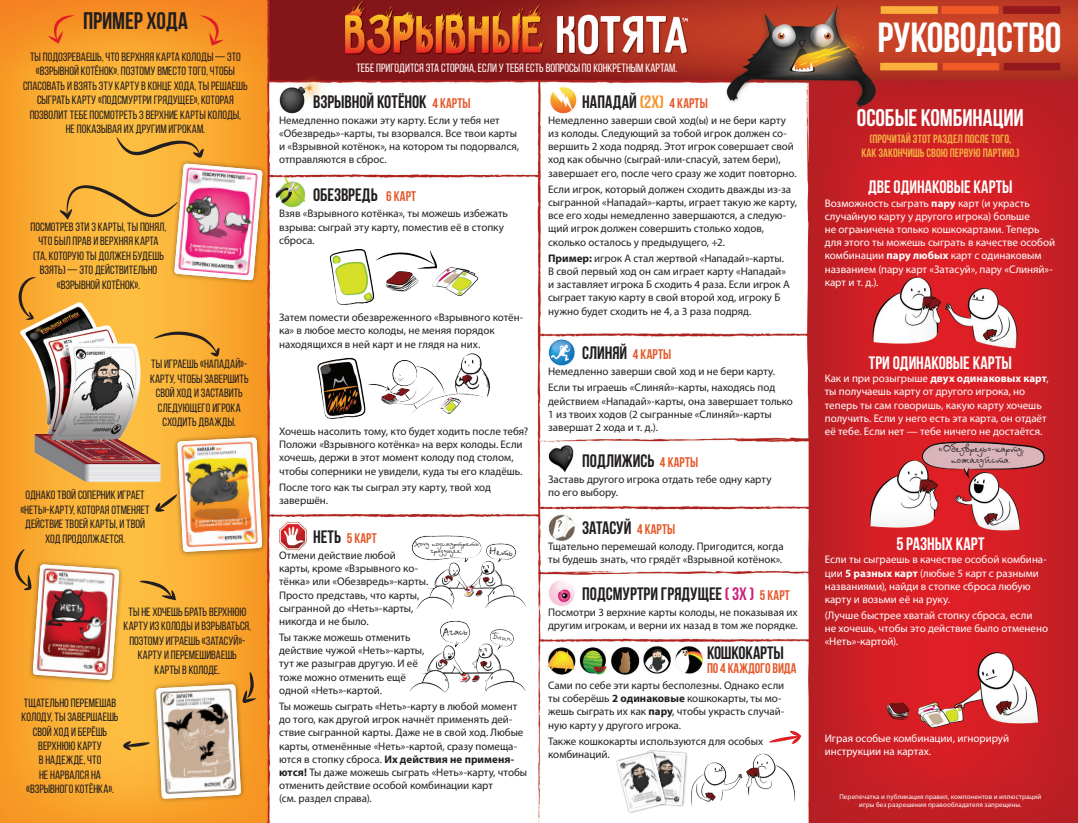
<style>
.page{position:relative;width:1078px;height:823px;background:#fff}
.page>*{position:absolute;margin:0;border:0;box-sizing:border-box;transform-origin:0 0}
.t1{font:700 42px "Bebas Neue";letter-spacing:-.005em;color:#fff}
.t2{font:700 24px "Bebas Neue";letter-spacing:-.005em;color:#fff}
.t3{font:700 24px "Bebas Neue";letter-spacing:-.005em;color:#231f20}
.t4{font:700 18px "Bebas Neue";letter-spacing:-.005em;color:#231f20}
.t5{font:700 18px "Bebas Neue";letter-spacing:.005em;color:#fff}
.t6{font:700 14px "Bebas Neue";letter-spacing:.005em;color:#e55a2c}
.t7{font:12px/14.4px "Bebas Neue";color:#231f20;text-align:center}
.t8{font:12px "Bebas Neue";color:#fff}
.t9{font:700 12px/14.4px "Bebas Neue";color:#f2ae41;text-align:center}
.t10{font:11px/13.2px "Myriad Pro";letter-spacing:-.005em;color:#231f20}
.t11{font:11px/13.2px "Myriad Pro";letter-spacing:-.005em;color:#fff}
.t12{font:11px/11px "Betina Script";color:#231f20;text-align:center}
.t13{font:8px/7px "Betina Script";letter-spacing:.025em;color:#231f20;text-align:center}
.t14{font:7px/8.4px "Myriad Pro";letter-spacing:.015em;color:#fff;text-align:center}
.s1{font-size:14px;color:#e55a2c}
.s2{font-size:18px;color:#231f20}
.s3{font-weight:700}
.s4{color:#f39429}
.s5{color:#cc207c}
</style>
<div class="page">
<img style="left:0;top:0;width:1077px;height:822px">
<svg style="left:48px;top:15px;width:27px;height:29px"></svg>
<svg style="left:200px;top:15px;width:24px;height:31px"></svg>
<svg style="left:174px;top:331px;width:45px;height:25px"></svg>
<svg style="left:139px;top:580px;width:37px;height:20px"></svg>
<svg style="left:18px;top:277px;width:18px;height:11px"></svg>
<svg style="left:123px;top:740px;width:27px;height:10px"></svg>
<svg style="left:768px;top:730px;width:33px;height:14px"></svg>
<div style="left:169px;top:158px;width:98px;height:127px;background:#231f20;opacity:.5"></div>
<svg style="left:60px;top:137px;width:202px;height:143px;background:#f3b13b"></svg>
<img style="left:174px;top:164px;width:88px;height:116px">
<div style="left:172px;top:432px;width:95px;height:124px;background:#231f20;opacity:.5"></div>
<svg style="left:155px;top:437px;width:22px;height:114px"></svg>
<img style="left:177px;top:437px;width:85px;height:114px">
<div style="left:28px;top:559px;width:96px;height:125px;background:#231f20;opacity:.5"></div>
<svg style="left:15px;top:548px;width:104px;height:131px;background:#efa330"></svg>
<img style="left:33px;top:564px;width:86px;height:115px">
<div style="left:151px;top:679px;width:95px;height:124px;background:#231f20;opacity:.5"></div>
<svg style="left:156px;top:671px;width:100px;height:127px;background:#ed9b2b"></svg>
<img style="left:156px;top:684px;width:85px;height:114px">
<div style="left:642px;top:748px;width:45px;height:59px;background:#231f20;opacity:.5"></div>
<div style="left:614px;top:750px;width:53px;height:63px;background:#231f20;opacity:.5"></div>
<svg style="left:616px;top:750px;width:69px;height:61px"></svg>
<img style="left:616px;top:752px;width:49px;height:59px">
<svg style="left:681px;top:18px;width:7px;height:4px"></svg>
<img style="left:7px;top:288px;width:167px;height:207px">
<h2 class="t3" style="left:83px;top:8px;width:106px">Пример хода</h2>
<p class="t7" style="left:23px;top:50px;width:226px">Ты подозреваешь, что верхняя карта колоды — это «Взрывной котёнок». Поэтому вместо того, чтобы спасовать и взять эту карту в конце хода, ты решаешь сыграть карту «Подсмуртри грядущее», которая позволит тебе посмотреть 3 верхние карты колоды,<br>не показывая их другим игрокам.</p>
<p class="t7" style="left:31px;top:219px;width:137px">Посмотрев эти 3 карты, ты понял, что был прав и верхняя карта (та, которую ты должен будешь взять) — это действительно «Взрывной котёнок».</p>
<p class="t7" style="left:150px;top:357px;width:100px">Ты играешь «Нападай»- карту, чтобы завершить свой ход и заставить следующего игрока сходить дважды.</p>
<p class="t7" style="left:20px;top:487px;width:131px">однако твой соперник играет «Неть»-карту, которая отменяет действие твоей карты, и твой ход продолжается.</p>
<p class="t7" style="left:124px;top:604px;width:129px">Ты не хочешь брать верхнюю карту из колоды и взрываться, поэтому играешь «Затасуй»- карту и перемешиваешь карты в колоде.</p>
<p class="t7" style="left:22px;top:694px;width:98px">Тщательно перемешав колоду, ты ЗАВЕРШАЕШЬ<br>СВОЙ ХОД И БЕРЁШЬ<br>ВЕРХНЮЮ КАРТУ<br>в надежде, что<br>не нарвался на «Взрывного котёнка».</p>
<p class="t8" style="left:356px;top:62px;width:322px">Тебе пригодится эта сторона, если у тебя есть вопросы по конкретным картам.</p>
<h3 class="t4" style="left:313px;top:92px;width:159px">взрывной котёнок <span class="s1">4 карты</span></h3>
<p class="t10" style="left:279px;top:113px;width:241px">Немедленно покажи эту карту. Если у тебя нет «Обезвредь»-карты, ты взорвался. Все твои карты и «Взрывной котёнок», на котором ты подорвался, отправляются в сброс.</p>
<h3 class="t4" style="left:313px;top:185px;width:105px">обезвредь <span class="s1">6 карт</span></h3>
<p class="t10" style="left:279px;top:207px;width:230px">Взяв «Взрывного котёнка», ты можешь избежать взрыва: сыграй эту карту, поместив её в стопку сброса.</p>
<p class="t10" style="left:279px;top:310px;width:246px">Затем помести обезвреженного «Взрывного котён&shy;ка» в любое место колоды, не меняя порядок находящихся в ней карт и не глядя на них.</p>
<p class="t10" style="left:279px;top:424px;width:251px">Хочешь насолить тому, кто будет ходить после тебя?<br>Положи «Взрывного котёнка» на верх колоды. Если хочешь, держи в этот момент колоду под столом, чтобы соперники не увидели, куда ты его кладёшь.</p>
<p class="t10" style="left:279px;top:480px;width:213px">После того как ты сыграл эту карту, твой ход завершён.</p>
<p class="t6" style="left:313px;top:530px;width:65px"><span class="s2">неть</span> 5 карт</p>
<p class="t10" style="left:279px;top:548px;width:151px">Отмени действие любой карты, кроме «Взрывного ко&shy;тёнка» или «Обезвредь»-карты.<br>Просто представь, что карты, сыгранной до «Неть»-карты, никогда и не было.</p>
<p class="t10" style="left:279px;top:630px;width:147px">Ты также можешь отменить действие чужой «Неть»-карты, тут же разыграв другую. И её тоже можно отменить ещё одной «Неть»-картой.</p>
<p class="t10" style="left:279px;top:699px;width:249px">Ты можешь сыграть «Неть»-карту в любой момент до того, как другой игрок начнёт применять дей&shy;ствие сыгранной карты. Даже не в свой ход. Любые карты, отменённые «Неть»-картой, сразу помеща&shy;ются в стопку сброса. <span class="s3">Их действия не применя&shy;ются!</span> Ты даже можешь сыграть «Неть»-карту, чтобы отменить действие особой комбинации карт<br>(см. раздел справа).</p>
<p class="t13" style="left:414px;top:539px;width:66px">Хочу подсмуртреть грядущее!</p>
<p class="t12" style="left:489px;top:544px;width:26px;rotate:5deg">Неть</p>
<p class="t12" style="left:442px;top:626px;width:26px;rotate:-3deg">Агась</p>
<p class="t13" style="left:493px;top:631px;width:20px;rotate:9deg">Блин</p>
<h3 class="t4" style="left:582px;top:92px;width:127px">Нападай <span class="s4">(2х)</span> <span class="s1">4 карты</span></h3>
<p class="t10" style="left:548px;top:113px;width:250px">Немедленно заверши свой ход(ы) и не бери карту из колоды. Следующий за тобой игрок должен со&shy;вершить 2 хода подряд. Этот игрок совершает свой ход как обычно (сыграй-или-спасуй, затем бери), завершает его, после чего сразу же ходит повторно.</p>
<p class="t10" style="left:548px;top:182px;width:250px">Если игрок, который должен сходить дважды из-за сыгранной «Нападай»-карты, играет такую же карту, все его ходы немедленно завершаются, а следую&shy;щий игрок должен совершить столько ходов, сколько осталось у предыдущего, +2.</p>
<p class="t10" style="left:548px;top:251px;width:243px"><span class="s3">Пример:</span> игрок А стал жертвой «Нападай»-карты.<br>В свой первый ход он сам играет карту «Нападай» и заставляет игрока Б сходить 4 раза. Если игрок А сыграет такую карту в свой второй ход, игроку Б нужно будет сходить не 4, а 3 раза подряд.</p>
<h3 class="t4" style="left:582px;top:343px;width:90px">слиняй <span class="s1">4 карты</span></h3>
<p class="t10" style="left:548px;top:363px;width:229px;line-height:16px">Немедленно заверши свой ход и не бери карту.<br>Если ты играешь «Слиняй»-карты, находясь под</p>
<p class="t10" style="left:548px;top:394px;width:246px">действием «Нападай»-карты, она завершает только<br>1 из твоих ходов (2 сыгранные «Слиняй»-карты завершат 2 хода и т. д.).</p>
<h3 class="t4" style="left:582px;top:450px;width:117px">подлижись <span class="s1">4 карты</span></h3>
<p class="t10" style="left:548px;top:472px;width:225px">Заставь другого игрока отдать тебе одну карту по его выбору.</p>
<h3 class="t4" style="left:582px;top:517px;width:95px">затасуй <span class="s1">4 карты</span></h3>
<p class="t10" style="left:548px;top:539px;width:237px">Тщательно перемешай колоду. Пригодится, когда ты будешь знать, что грядёт «Взрывной котёнок».</p>
<h3 class="t4" style="left:582px;top:583px;width:209px">Подсмуртри грядущее <span class="s5">( 3x )</span> <span class="s1">5 карт</span></h3>
<p class="t10" style="left:548px;top:605px;width:251px">Посмотри 3 верхние карты колоды, не показывая их другим игрокам, и верни их назад в том же порядке.</p>
<h3 class="t4" style="left:706px;top:642px;width:78px">кошкокарты</h3>
<p class="t6" style="left:706px;top:660px;width:91px">По 4 каждого вида</p>
<p class="t10" style="left:548px;top:678px;width:238px">Сами по себе эти карты бесполезны. Однако если ты соберёшь <span class="s3">2 одинаковые</span> кошкокарты, ты мо&shy;жешь сыграть их как <span class="s3">пару</span>, чтобы украсть случай&shy;ную карту у другого игрока.</p>
<p class="t10" style="left:548px;top:733px;width:216px">Также кошкокарты используются для особых комбинаций.</p>
<h1 class="t1" style="left:877px;top:15px;width:185px">руководство</h1>
<h2 class="t2" style="left:856px;top:104px;width:168px">особые комбинации</h2>
<p class="t9" style="left:861px;top:131px;width:159px">(Прочитай этот раздел после того, как закончишь свою первую партию.)</p>
<h3 class="t5" style="left:867px;top:177px;width:146px">две одинаковые карты</h3>
<p class="t11" style="left:824px;top:196px;width:232px">Возможность сыграть <span class="s3">пару</span> карт (и украсть случайную карту у другого игрока) больше<br>не ограничена только кошкокартами. Теперь для этого ты можешь сыграть в качестве особой комбинации <span class="s3">пару любых</span> карт с одинаковым названием (пару карт «Затасуй», пару «Слиняй»- карт и т. д.).</p>
<h3 class="t5" style="left:868px;top:352px;width:144px">три одинаковые карты</h3>
<p class="t11" style="left:824px;top:371px;width:225px">Как и при розыгрыше <span class="s3">двух одинаковых карт</span>, ты получаешь карту от другого игрока, но теперь ты сам говоришь, какую карту хочешь получить. Если у него есть эта карта, он отдаёт её тебе. Если нет — тебе ничего не достаётся.</p>
<p class="t12" style="left:937px;top:443px;width:87px;rotate:-1deg">«Обезвредь»-карту, пожалуйста.</p>
<h3 class="t5" style="left:896px;top:533px;width:89px">5 разных карт</h3>
<p class="t11" style="left:824px;top:552px;width:223px">Если ты сыграешь в качестве особой комбина&shy;ции <span class="s3">5 разных карт</span> (любые 5 карт с разными названиями), найди в стопке сброса любую карту и возьми её на руку.</p>
<p class="t11" style="left:824px;top:608px;width:225px">(Лучше быстрее хватай стопку сброса, если<br>не хочешь, чтобы это действие было отменено «Неть»-картой).</p>
<p class="t11" style="left:824px;top:730px;width:186px">Играя особые комбинации, игнорируй инструкции на картах.</p>
<p class="t14" style="left:839px;top:791px;width:203px">Перепечатка и публикация правил, компонентов и иллюстраций игры без разрешения правообладателя запрещены.</p>
</div>
